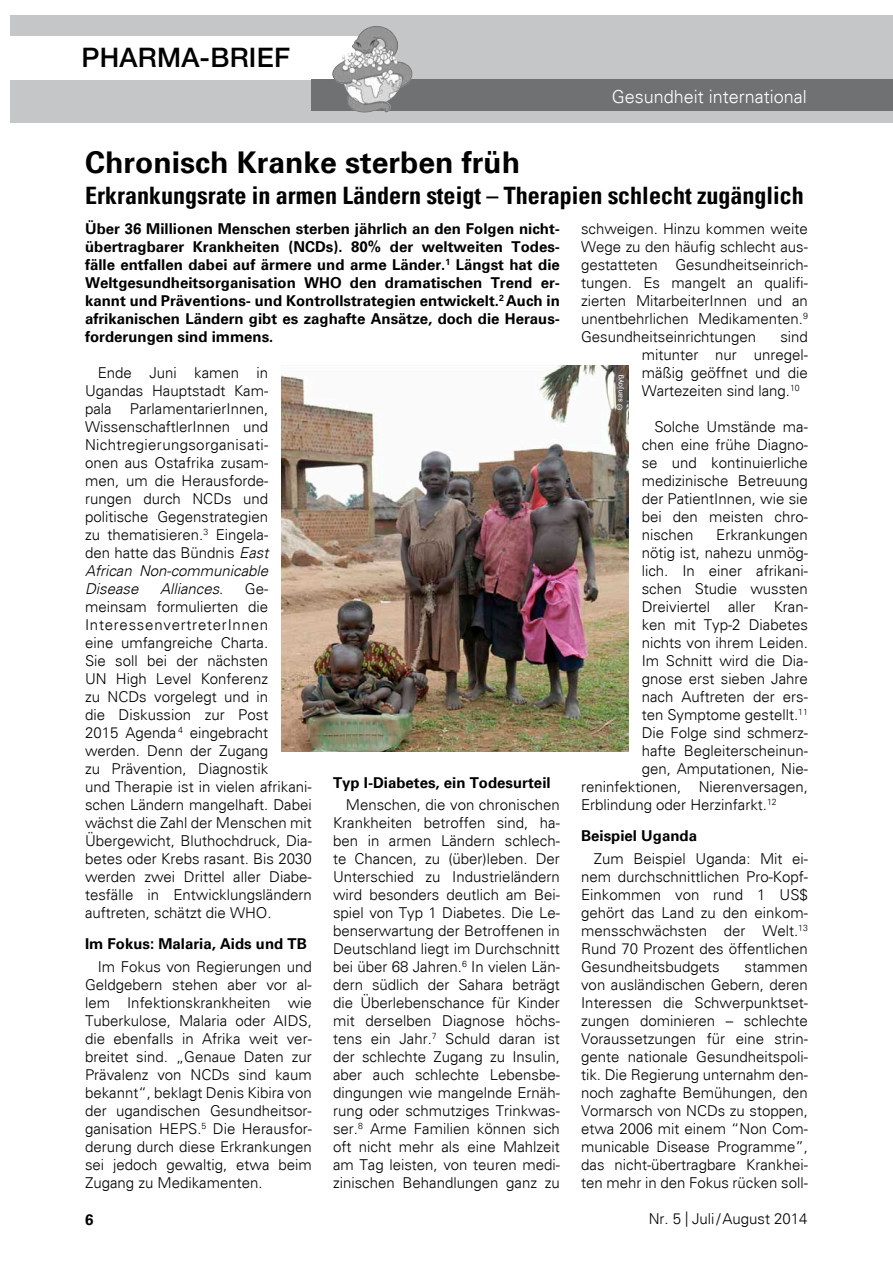
<style>
.page{position:relative;width:893px;height:1263px;background:#fff}
.page>*{position:absolute;margin:0;border:0;box-sizing:border-box;transform-origin:0 0}
.t1{font:700 30px "Univers";color:#000}
.t2{font:500 27px "Helvetica Neue LT";letter-spacing:.01em;color:#000}
.t3{font:700 condensed 24px "Univers";color:#000}
.t4{font:300 18px "Univers";color:#fff}
.t5{font:300 15px/18px "Univers";color:#000;text-align:justify}
.t6{font:700 15px/18px "Univers";color:#000;text-align:justify}
.t7{font:italic 300 15px "Univers";color:#000}
.t8{font:7.5px "Univers";color:#fff}
.s1{font-style:italic}
.s2{font-style:normal}
</style>
<div class="page">
<div style="left:10px;top:15px;width:868px;height:108px;background:#c5c6c7"></div>
<div style="left:8px;top:36px;width:363px;height:43px;background:#fff"></div>
<div style="left:311px;top:79px;width:567px;height:32px;background:#6f7172"></div>
<img style="left:344px;top:26px;width:30px;height:34px">
<div style="left:862px;top:15px;width:31px;height:108px;background:#c5c6c7"></div>
<div style="left:846px;top:79px;width:47px;height:32px;background:#6f7172"></div>
<img style="left:281px;top:366px;width:348px;height:386px">
<svg style="left:617px;top:404px;width:6px;height:6px"></svg>
<h2 class="t2" style="left:81px;top:42px;width:210px">PHARMA-BRIEF</h2>
<p class="t4" style="left:612px;top:86px;width:197px">Gesundheit international</p>
<h1 class="t1" style="left:85px;top:144px;width:437px">Chronisch Kranke sterben früh</h1>
<h3 class="t3" style="left:85px;top:180px;width:720px">Erkrankungsrate in armen Ländern steigt – Therapien schlecht zugänglich</h3>
<p class="t6" style="left:85px;top:220px;width:476px">Über 36 Millionen Menschen sterben jährlich an den Folgen nicht&shy;übertragbarer Krankheiten (NCDs). 80% der weltweiten Todes&shy;fälle entfallen dabei auf ärmere und arme Länder.<sup>1</sup> Längst hat die Weltgesundheitsorganisation WHO den dramatischen Trend er&shy;kannt und Präventions- und Kontrollstrategien entwickelt.<sup>2</sup> Auch in afrikanischen Ländern gibt es zaghafte Ansätze, doch die Heraus&shy;forderungen sind immens.</p>
<p class="t5" style="left:85px;top:364px;width:185px;text-indent:13px">Ende Juni kamen in Ugandas Hauptstadt Kam&shy;pala ParlamentarierInnen, WissenschaftlerInnen und Nichtregierungsorganisati&shy;onen aus Ostafrika zusam&shy;men, um die Herausforde&shy;rungen durch NCDs und politische Gegenstrategien zu thematisieren.<sup>3</sup> Eingela&shy;den hatte das Bündnis <span class="s1">East African Non-communicable Disease</span></p>
<p class="t5" style="left:581px;top:220px;width:228px">schweigen. Hinzu kommen weite Wege zu den häufig schlecht aus&shy;gestatteten Gesundheitseinrich&shy;tungen. Es mangelt an qualifi&shy;zierten MitarbeiterInnen und an unentbehrlichen Medikamenten.<sup>9<br></sup>Gesundheitseinrichtungen</p>
<p class="t5" style="left:642px;top:328px;width:168px;text-indent:139px">sind mitunter nur unregel&shy;mäßig geöffnet und die Wartezeiten sind lang.<sup>10</sup></p>
<p class="t5" style="left:642px;top:418px;width:168px;text-indent:13px">Solche Umstände ma&shy;chen eine frühe Diagno&shy;se und kontinuierliche medizinische Betreuung der PatientInnen, wie sie bei den meisten chro&shy;nischen</p>
<p class="t8" style="left:615px;top:402px;width:29px;rotate:-90deg">sanjoyg</p>
<p class="t5" style="left:716px;top:526px;width:93px">Erkrankungen</p>
<p class="t5" style="left:642px;top:544px;width:168px">nötig ist, nahezu unmög-</p>
<p class="t5" style="left:642px;top:562px;width:167px">lich. In einer afrikani-</p>
<p class="t5" style="left:642px;top:580px;width:168px">schen Studie wussten</p>
<p class="t5" style="left:642px;top:598px;width:168px">Dreiviertel aller Kran-</p>
<p class="t5" style="left:642px;top:616px;width:168px">ken mit Typ-2 Diabetes</p>
<p class="t5" style="left:642px;top:634px;width:168px">nichts von ihrem Leiden.</p>
<p class="t5" style="left:642px;top:652px;width:168px">Im Schnitt wird die Dia-</p>
<p class="t5" style="left:642px;top:670px;width:168px">gnose erst sieben Jahre</p>
<p class="t5" style="left:642px;top:688px;width:168px">nach Auftreten der ers-</p>
<p class="t5" style="left:642px;top:706px;width:168px">ten Symptome gestellt.<sup>11</sup></p>
<p class="t5" style="left:642px;top:724px;width:168px">Die Folge sind schmerz-</p>
<p class="t5" style="left:642px;top:742px;width:168px">hafte Begleiterscheinun-</p>
<p class="t5" style="left:642px;top:760px;width:168px">gen, Amputationen, Nie-</p>
<p class="t5" style="left:581px;top:778px;width:228px">reninfektionen, Nierenversagen,</p>
<p class="t5" style="left:581px;top:796px;width:197px">Erblindung oder Herzinfarkt.<sup>12</sup></p>
<p class="t6" style="left:581px;top:827px;width:117px">Beispiel Uganda</p>
<p class="t5" style="left:581px;top:850px;width:228px;text-indent:13px">Zum Beispiel Uganda: Mit ei&shy;nem durchschnittlichen Pro-Kopf-Einkommen von rund 1 US$ gehört das Land zu den einkom&shy;mensschwächsten der Welt.<sup>13<br></sup>Rund 70 Prozent des öffentlichen Gesundheitsbudgets</p>
<p class="t5" style="left:85px;top:580px;width:228px;text-align:left;text-indent:160px">Ge&shy;meinsam formulierten die<br>InteressenvertreterInnen<br>eine umfangreiche Charta.<br>Sie soll bei der nächsten<br>UN High Level Konferenz<br>zu NCDs vorgelegt und in<br>die Diskussion zur Post<br>2015 Agenda <sup>4</sup> eingebracht werden. Denn der Zugang<br>zu Prävention, Diagnostik<br>und Therapie ist in vielen afrikani&shy;schen Ländern mangelhaft. Dabei wächst die Zahl der Menschen mit<br>Übergewicht, Bluthochdruck, Dia&shy;betes oder Krebs rasant. Bis 2030 werden zwei Drittel aller Diabe&shy;tesfälle in Entwicklungsländern auftreten, schätzt die WHO.</p>
<p class="t6" style="left:85px;top:935px;width:223px">Im Fokus: Malaria, Aids und TB</p>
<p class="t5" style="left:85px;top:958px;width:228px;text-indent:13px">Im Fokus von Regierungen und Geldgebern stehen aber vor al&shy;lem Infektionskrankheiten wie Tuberkulose, Malaria oder AIDS, die ebenfalls in Afrika weit ver&shy;breitet sind. „Genaue Daten zur Prävalenz von NCDs sind kaum bekannt“, beklagt Denis Kibira von der ugandischen Gesundheitsor&shy;ganisation HEPS.<sup>5</sup> Die Herausfor&shy;derung durch diese Erkrankungen sei jedoch gewaltig, etwa beim Zugang zu Medikamenten.</p>
<p class="t7" style="left:160px;top:580px;width:65px">Alliances<span class="s2">.</span></p>
<p class="t6" style="left:333px;top:774px;width:219px">Typ I-Diabetes, ein Todesurteil</p>
<p class="t5" style="left:333px;top:796px;width:228px;text-indent:13px">Menschen, die von chronischen Krankheiten betroffen sind, ha&shy;ben in armen Ländern schlech&shy;te Chancen, zu (über)leben. Der Unterschied zu Industrieländern wird besonders deutlich am Bei&shy;spiel von Typ 1 Diabetes. Die Le&shy;benserwartung der Betroffenen in Deutschland liegt im Durchschnitt bei über 68 Jahren.<sup>6</sup> In vielen Län&shy;dern südlich der Sahara beträgt die Überlebenschance für Kinder mit derselben Diagnose höchs&shy;tens ein Jahr.<sup>7</sup> Schuld daran ist der schlechte Zugang zu Insulin, aber auch schlechte Lebensbe&shy;dingungen wie mangelnde Ernäh&shy;rung oder schmutziges Trinkwas&shy;ser.<sup>8</sup> Arme Familien können sich oft nicht mehr als eine Mahlzeit am Tag leisten, von teuren medi&shy;zinischen Behandlungen ganz zu</p>
<p class="t5" style="left:581px;top:958px;width:228px;text-indent:163px">stammen von ausländischen Gebern, deren Interessen die Schwerpunktset&shy;zungen dominieren – schlechte Voraussetzungen für eine strin&shy;gente nationale Gesundheitspoli&shy;tik. Die Regierung unternahm den&shy;noch zaghafte Bemühungen, den Vormarsch von NCDs zu stoppen, etwa 2006 mit einem “Non Com&shy;municable Disease Programme”, das nicht-übertragbare Krankhei&shy;ten mehr in den Fokus rücken soll-</p>
<p class="t6" style="left:85px;top:1211px;width:10px">6</p>
<p class="t5" style="left:649px;top:1210px;width:160px">Nr. 5 | Juli/August 2014</p>
</div>
